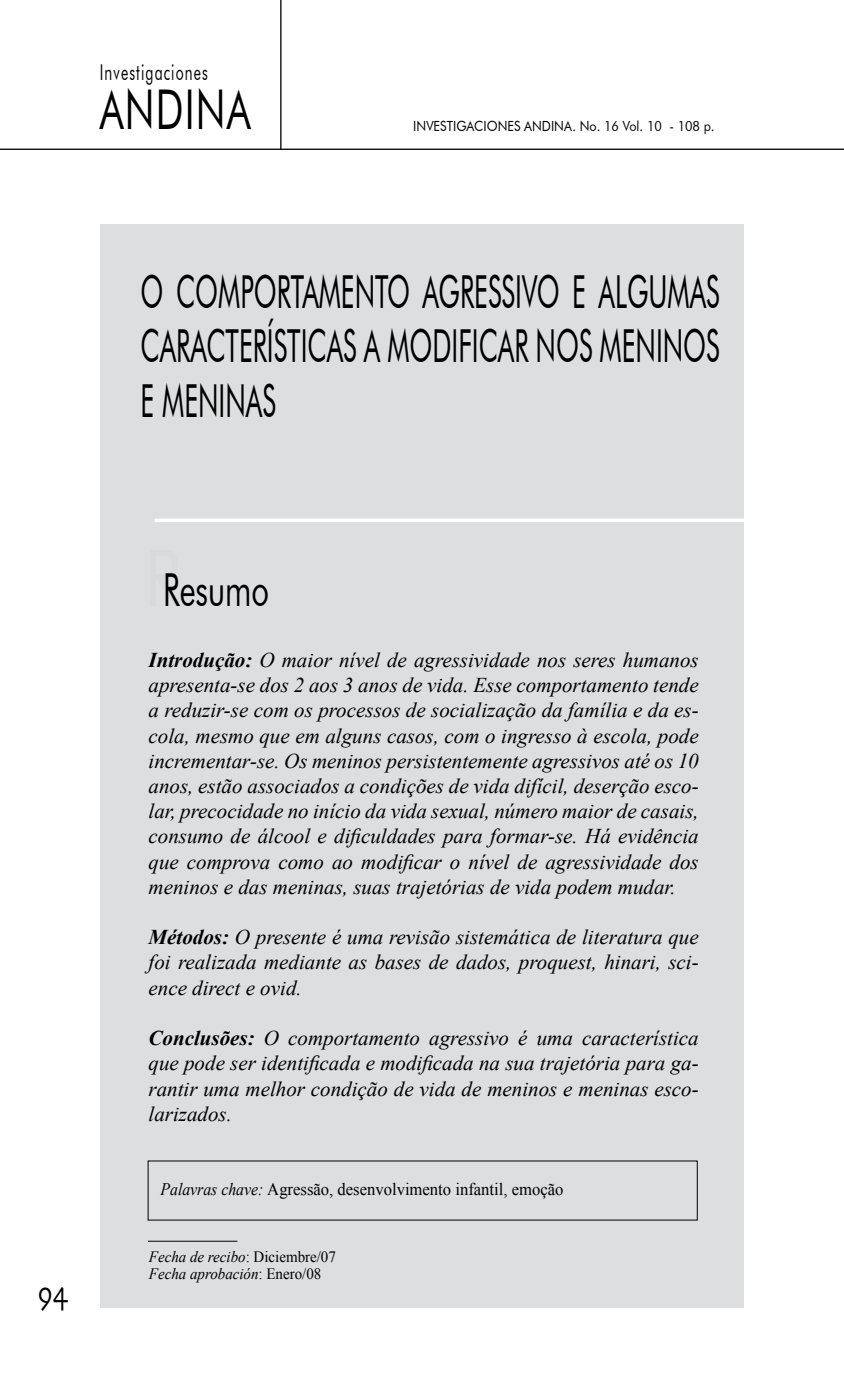
<style>
.page{position:relative;width:844px;height:1385px;background:#fff}
.page>*{position:absolute;margin:0;border:0;box-sizing:border-box;transform-origin:0 0}
.t1{font:54.77px "Futura BT";letter-spacing:.03em;color:#000;scale:.7 1}
.t2{font:45.5px/54.6px "Futura BT";color:#000;text-align:justify;scale:.58 1}
.t3{font:45.5px "Futura BT";color:#000;scale:.68 1}
.t4{font:35px "Skia";color:#000;scale:.75 1}
.t5{font:21.88px "Futura BT";letter-spacing:.08em;color:#000;scale:.64 1}
.t6{font:italic 21px/25.2px "Times New Roman";color:#000;text-align:justify}
.t7{font:17.5px "Times New Roman";color:#000;scale:.95 1}
.t8{font:italic 15.75px/17.5px "Times New Roman";color:#000;scale:.95 1}
.t9{font:14px "Futura BT";color:#000;scale:.9 1}
.s1{font-size:78.75px;color:#d9dadb}
.s2{font-weight:700}
.s3{font-style:italic}
.s4{font-style:normal}
</style>
<div class="page">
<div style="left:100px;top:224px;width:643px;height:1083px;background:#dddedf"></div>
<hr style="left:148px;top:1240px;width:89px;height:1px;background:#000">
<svg style="left:154px;top:518px;width:590px;height:4px;fill:#fff"></svg>
<hr style="left:280px;top:0;width:1px;height:150px;background:#000">
<hr style="left:0;top:148px;width:843px;height:2px;background:#000">
<p class="t5" style="left:100px;top:59px;width:170px">Investigaciones</p>
<h1 class="t1" style="left:100px;top:76px;width:217px">ANDINA</h1>
<p class="t9" style="left:413px;top:118px;width:336px">INVESTIGACIONES ANDINA. No. 16 Vol. 10 - 108 p.</p>
<h3 class="t4" style="left:38px;top:1271px;width:42px">94</h3>
<h2 class="t2" style="left:141px;top:264px;width:999px">O COMPORTAMENTO AGRESSIVO E ALGUMAS CARACTERÍSTICAS A MODIFICAR NOS MENINOS E MENINAS</h2>
<h2 class="t3" style="left:144px;top:562px;width:185px"><span class="s1">R</span>Resumo</h2>
<p class="t6" style="left:148px;top:646px;width:551px"><span class="s2">Introdução:</span> O maior nível de agressividade nos seres humanos apresenta-se dos 2 aos 3 anos de vida. Esse comportamento tende a reduzir-se com os processos de socialização da família e da es&shy;cola, mesmo que em alguns casos, com o ingresso à escola, pode incrementar-se. Os meninos persistentemente agressivos até os 10 anos, estão associados a condições de vida difícil, deserção esco&shy;lar, precocidade no início da vida sexual, número maior de casais, consumo de álcool e dificuldades para formar-se. Há evidência que comprova como ao modificar o nível de agressividade dos meninos e das meninas, suas trajetórias de vida podem mudar.</p>
<p class="t6" style="left:148px;top:923px;width:551px"><span class="s2">Métodos:</span> O presente é uma revisão sistemática de literatura que foi realizada mediante as bases de dados, proquest, hinari, sci&shy;ence direct e ovid.</p>
<p class="t6" style="left:148px;top:1024px;width:551px"><span class="s2">Conclusões:</span> O comportamento agressivo é uma característica que pode ser identificada e modificada na sua trajetória para ga&shy;rantir uma melhor condição de vida de meninos e meninas esco&shy;larizados.</p>
<p class="t7" style="left:160px;top:1176px;width:425px"><span class="s3">Palavras chave:</span> Agressão, desenvolvimento infantil, emoção</p>
<p class="t8" style="left:149px;top:1246px;width:198px">Fecha de recibo<span class="s4">: Diciembre/07<br></span>Fecha aprobación<span class="s4">: Enero/08</span></p>
</div>
